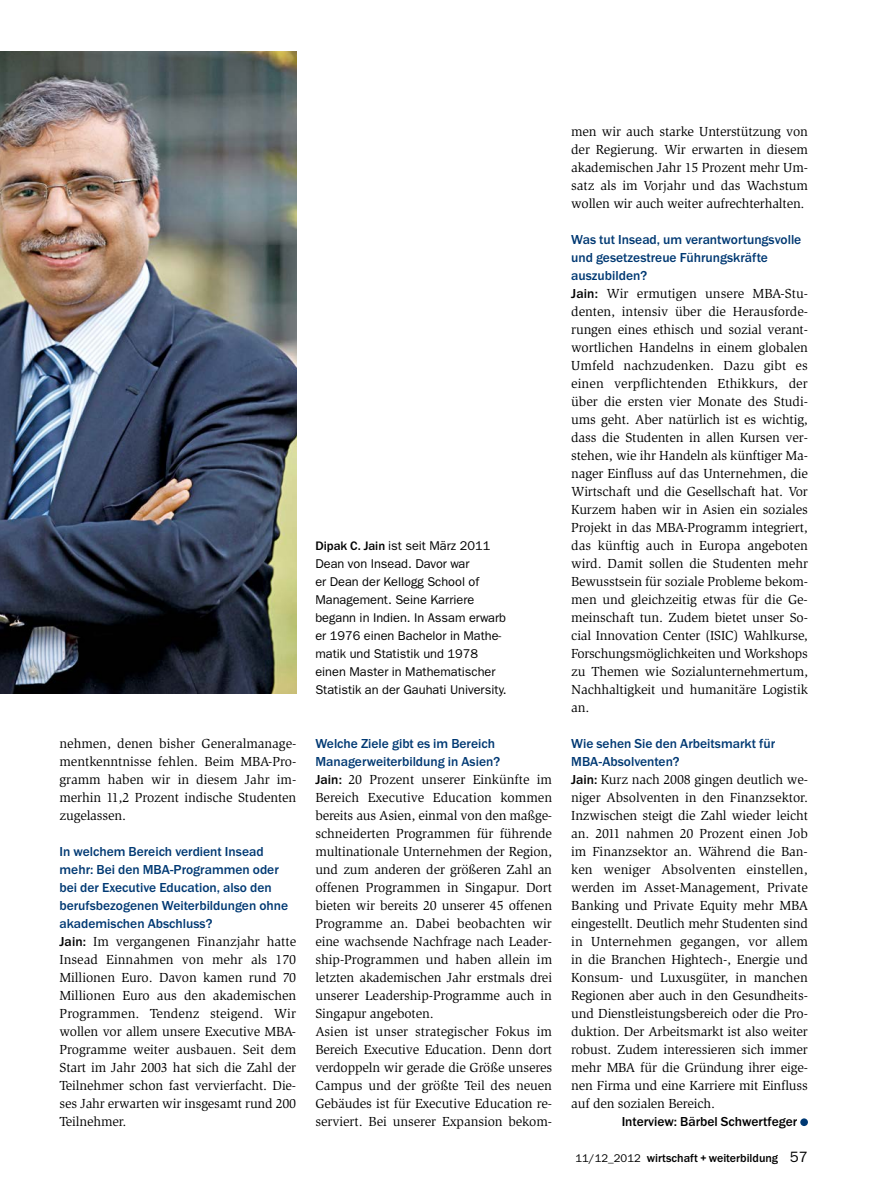
<style>
.page{position:relative;width:893px;height:1191px;background:#fff}
.page>*{position:absolute;margin:0;border:0;box-sizing:border-box;transform-origin:0 0}
.t1{font:13.5px/18px "Slimbach Std";letter-spacing:-.01em;color:#000;text-align:justify}
.t2{font:500 13.5px/18px "Franklin Goth EF";color:#003973}
.t3{font:500 13.5px "Franklin Goth EF";color:#000}
.t4{font:12.75px/18px "Franklin Gothic";color:#000}
.t5{font:500 12px "Franklin Goth EF";color:#000}
.s1{font-family:"Franklin Goth EF";font-weight:500}
.s2{font-family:"Franklin Gothic";font-weight:400;font-size:11.25px}
.s3{font-family:"Franklin Gothic";font-weight:400;font-size:15px}
</style>
<div class="page">
<div style="left:800px;top:1118px;width:8px;height:8px;background:#003973;border-radius:50%"></div>
<img style="left:0;top:51px;width:296px;height:643px">
<p class="t1" style="left:60px;top:734px;width:238px">nehmen, denen bisher Generalmanage&shy;mentkenntnisse fehlen. Beim MBA-Pro&shy;gramm haben wir in diesem Jahr im&shy;merhin 11,2 Prozent indische Studenten zugelassen.</p>
<p class="t2" style="left:60px;top:842px;width:230px">In welchem Bereich verdient Insead mehr: Bei den MBA-Programmen oder bei der Executive Education, also den berufsbezogenen Weiterbildungen ohne akademischen Abschluss?</p>
<p class="t1" style="left:60px;top:932px;width:238px"><span class="s1">Jain:</span> Im vergangenen Finanzjahr hatte Insead Einnahmen von mehr als 170<br>Millionen Euro. Davon kamen rund 70<br>Millionen Euro aus den akademischen Programmen. Tendenz steigend. Wir wollen vor allem unsere Executive MBA-Programme weiter ausbauen. Seit dem Start im Jahr 2003 hat sich die Zahl der Teilnehmer schon fast vervierfacht. Die&shy;ses Jahr erwarten wir insgesamt rund 200<br>Teilnehmer.</p>
<p class="t4" style="left:315px;top:536px;width:193px"><span class="s1">Dipak C. Jain</span> ist seit März 2011<br>Dean von Insead. Davor war<br>er Dean der Kellogg School of<br>Management. Seine Karriere begann in Indien. In Assam erwarb er 1976 einen Bachelor in Mathe&shy;matik und Statistik und 1978 einen Master in Mathematischer<br>Statistik an der Gauhati University.</p>
<p class="t2" style="left:315px;top:734px;width:186px">Welche Ziele gibt es im Bereich<br>Managerweiterbildung in Asien?</p>
<p class="t1" style="left:315px;top:770px;width:238px;text-align:left"><span class="s1">Jain:</span> 20 Prozent unserer Einkünfte im Bereich Executive Education kommen bereits aus Asien, einmal von den maßge&shy;schneiderten Programmen für führende multinationale Unternehmen der Region, und zum anderen der größeren Zahl an offenen Programmen in Singapur. Dort bieten wir bereits 20 unserer 45 offenen Programme an. Dabei beobachten wir eine wachsende Nachfrage nach Leader&shy;ship-Programmen und haben allein im letzten akademischen Jahr erstmals drei unserer Leadership-Programme auch in Singapur angeboten.<br>Asien ist unser strategischer Fokus im Bereich Executive Education. Denn dort verdoppeln wir gerade die Größe unseres Campus und der größte Teil des neuen Gebäudes ist für Executive Education re&shy;serviert. Bei unserer Expansion bekom-</p>
<p class="t1" style="left:571px;top:122px;width:238px">men wir auch starke Unterstützung von der Regierung. Wir erwarten in diesem akademischen Jahr 15 Prozent mehr Um&shy;satz als im Vorjahr und das Wachstum wollen wir auch weiter aufrechterhalten.</p>
<p class="t2" style="left:571px;top:230px;width:232px">Was tut Insead, um verantwortungsvolle und gesetzestreue Führungskräfte auszubilden?</p>
<p class="t1" style="left:571px;top:284px;width:238px"><span class="s1">Jain:</span> Wir ermutigen unsere MBA-Stu&shy;denten, intensiv über die Herausforde&shy;rungen eines ethisch und sozial verant&shy;wortlichen Handelns in einem globalen Umfeld nachzudenken. Dazu gibt es einen verpflichtenden Ethikkurs, der über die ersten vier Monate des Studi&shy;ums geht. Aber natürlich ist es wichtig, dass die Studenten in allen Kursen ver&shy;stehen, wie ihr Handeln als künftiger Ma&shy;nager Einfluss auf das Unternehmen, die Wirtschaft und die Gesellschaft hat. Vor Kurzem haben wir in Asien ein soziales Projekt in das MBA-Programm integriert, das künftig auch in Europa angeboten wird. Damit sollen die Studenten mehr Bewusstsein für soziale Probleme bekom&shy;men und gleichzeitig etwas für die Ge&shy;meinschaft tun. Zudem bietet unser So&shy;cial Innovation Center (ISIC) Wahlkurse, Forschungsmöglichkeiten und Workshops zu Themen wie Sozialunternehmertum, Nachhaltigkeit und humanitäre Logistik an.</p>
<p class="t2" style="left:571px;top:734px;width:205px">Wie sehen Sie den Arbeitsmarkt für<br>MBA-Absolventen?</p>
<p class="t1" style="left:571px;top:770px;width:238px"><span class="s1">Jain:</span> Kurz nach 2008 gingen deutlich we&shy;niger Absolventen in den Finanzsektor.<br>Inzwischen steigt die Zahl wieder leicht an. 2011 nahmen 20 Prozent einen Job im Finanzsektor an. Während die Ban&shy;ken weniger Absolventen einstellen, werden im Asset-Management, Private Banking und Private Equity mehr MBA eingestellt. Deutlich mehr Studenten sind in Unternehmen gegangen, vor allem in die Branchen Hightech-, Energie und Konsum- und Luxusgüter, in manchen Regionen aber auch in den Gesundheits&shy;und Dienstleistungsbereich oder die Pro&shy;duktion. Der Arbeitsmarkt ist also weiter robust. Zudem interessieren sich immer mehr MBA für die Gründung ihrer eige&shy;nen Firma und eine Karriere mit Einfluss auf den sozialen Bereich.</p>
<p class="t3" style="left:622px;top:1113px;width:177px">Interview: Bärbel Schwertfeger</p>
<p class="t5" style="left:575px;top:1151px;width:234px"><span class="s2">11/12_2012</span> wirtschaft + weiterbildung <span class="s3">57</span></p>
</div>
